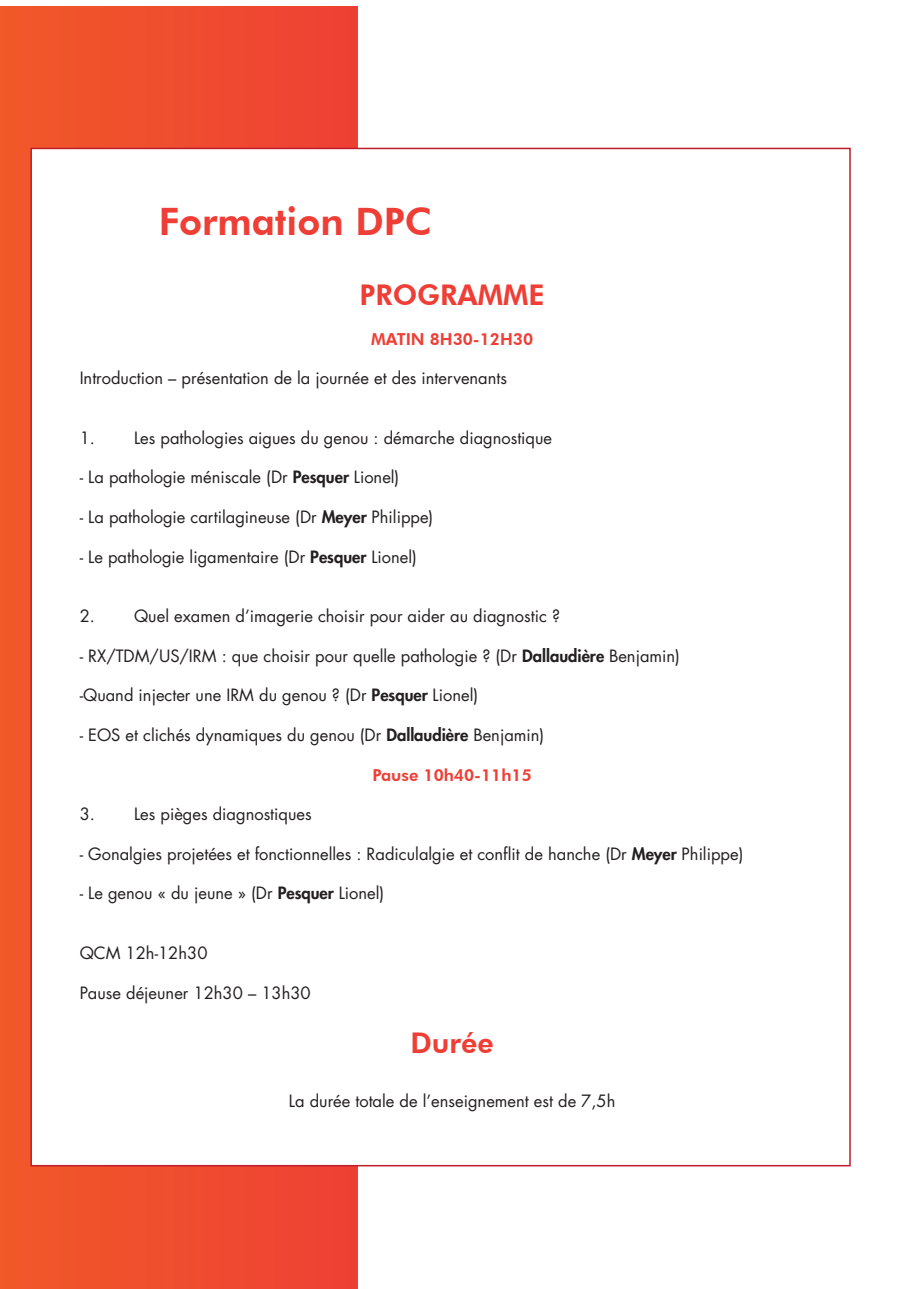
<style>
.page{position:relative;width:919px;height:1289px;background:#fff}
.page>*{position:absolute;margin:0;border:0;box-sizing:border-box;transform-origin:0 0}
.t1{font:800 37.8px "Futura BT";color:#ee3e35}
.t2{font:800 28.5px "Futura BT";color:#ee3e35}
.t3{font:16.5px "Futura LT";color:#231f20}
.t4{font:800 16.5px "Futura BT";color:#ee3e35}
.s1{font-weight:800}
</style>
<div class="page">
<div style="left:0;top:6px;width:357px;height:1282px;background:linear-gradient(to right,#f15929,#ee4035)"></div>
<div style="left:30px;top:148px;width:820px;height:1018px;background:#fff;border:2px solid #be1d2c"></div>
<h1 class="t1" style="left:159px;top:199px;width:275px">Formation DPC</h1>
<h2 class="t2" style="left:359px;top:278px;width:187px">PROGRAMME</h2>
<p class="t4" style="left:371px;top:329px;width:163px">MATIN 8H30-12H30</p>
<p class="t3" style="left:80px;top:368px;width:429px">Introduction – présentation de la journée et des intervenants</p>
<p class="t3" style="left:80px;top:427px;width:474px">1. Les pathologies aigues du genou : démarche diagnostique</p>
<p class="t3" style="left:80px;top:467px;width:321px">- La pathologie méniscale (Dr <span class="s1">Pesquer</span> Lionel)</p>
<p class="t3" style="left:80px;top:506px;width:355px">- La pathologie cartilagineuse (Dr <span class="s1">Meyer</span> Philippe)</p>
<p class="t3" style="left:80px;top:546px;width:339px">- Le pathologie ligamentaire (Dr <span class="s1">Pesquer</span> Lionel)</p>
<p class="t3" style="left:80px;top:605px;width:482px">2. Quel examen d’imagerie choisir pour aider au diagnostic ?</p>
<p class="t3" style="left:80px;top:645px;width:601px">- RX/TDM/US/IRM : que choisir pour quelle pathologie ? (Dr <span class="s1">Dallaudière</span> Benjamin)</p>
<p class="t3" style="left:80px;top:684px;width:400px">-Quand injecter une IRM du genou ? (Dr <span class="s1">Pesquer</span> Lionel)</p>
<p class="t3" style="left:80px;top:724px;width:466px">- EOS et clichés dynamiques du genou (Dr <span class="s1">Dallaudière</span> Benjamin)</p>
<p class="t4" style="left:372px;top:764px;width:161px">Pause 10h40-11h15</p>
<p class="t3" style="left:80px;top:803px;width:233px">3. Les pièges diagnostiques</p>
<p class="t3" style="left:80px;top:843px;width:665px">- Gonalgies projetées et fonctionnelles : Radiculalgie et conflit de hanche (Dr <span class="s1">Meyer</span> Philippe)</p>
<p class="t3" style="left:80px;top:882px;width:306px">- Le genou « du jeune » (Dr <span class="s1">Pesquer</span> Lionel)</p>
<p class="t3" style="left:80px;top:942px;width:129px">QCM 12h-12h30</p>
<p class="t3" style="left:80px;top:981px;width:232px">Pause déjeuner 12h30 – 13h30</p>
<h2 class="t2" style="left:410px;top:1025px;width:85px">Durée</h2>
<p class="t3" style="left:289px;top:1089px;width:328px">La durée totale de l’enseignement est de 7,5h</p>
</div>
